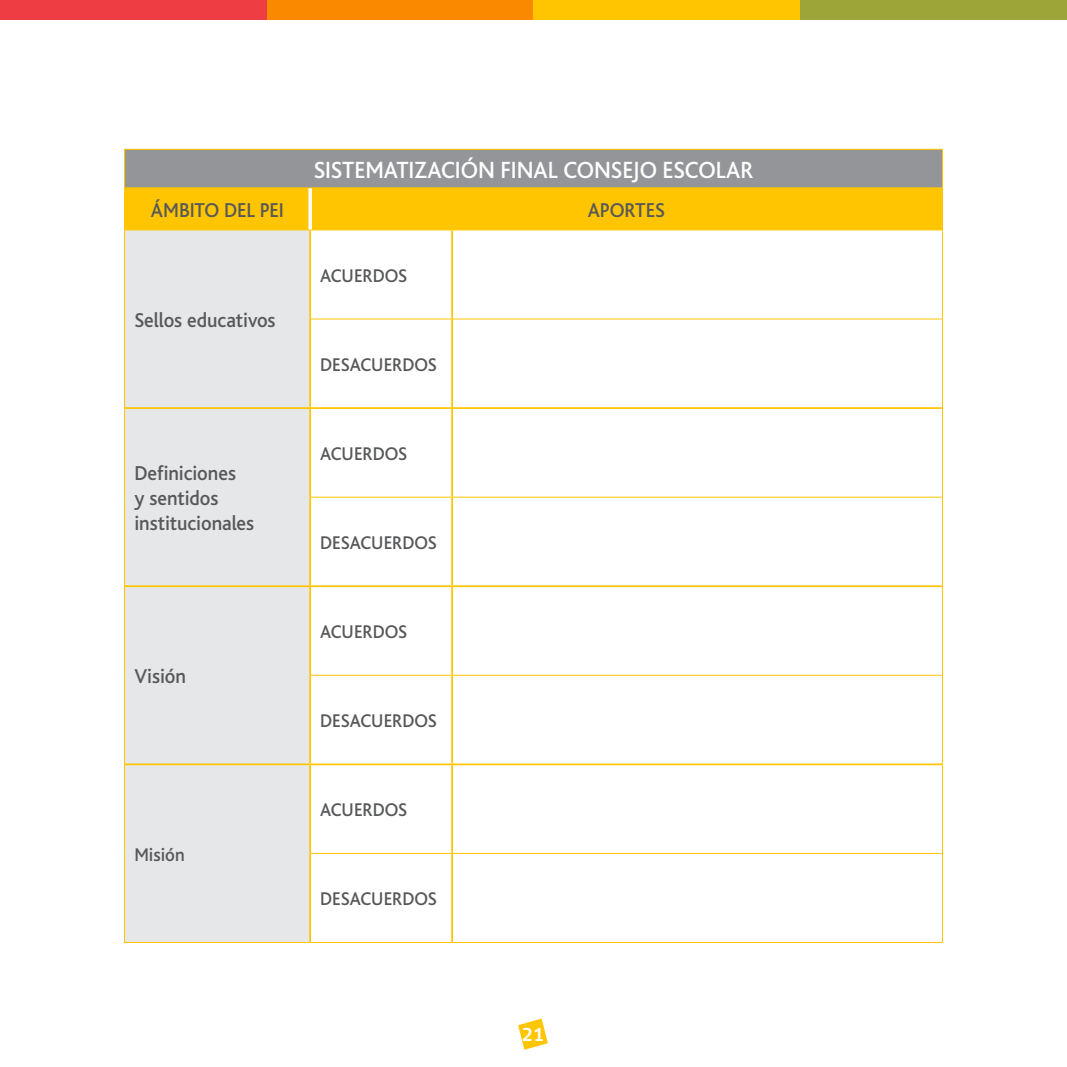
<style>
.page{position:relative;width:1067px;height:1067px;background:#fff}
.page>*{position:absolute;margin:0;border:0;box-sizing:border-box;transform-origin:0 0}
.t1{font:500 24.5px "Bliss";letter-spacing:-.005em;color:#fff;scale:.95 1}
.t2{font:500 21px/25.2px "Bliss";letter-spacing:-.005em;color:#57585a;scale:.95 1}
.t3{font:500 19.25px "Bliss";letter-spacing:-.005em;color:#57585a;scale:.95 1}
.t4{font:700 19.25px "gob CL";color:#fff}
</style>
<div class="page">
<svg style="left:518px;top:1018px;width:30px;height:31px"></svg>
<div style="left:0;top:1px;width:267px;height:19px;background:#ee3d43"></div>
<div style="left:267px;top:1px;width:266px;height:19px;background:#fa8900"></div>
<div style="left:533px;top:1px;width:267px;height:19px;background:#ffc500"></div>
<div style="left:800px;top:1px;width:266px;height:19px;background:#9da539"></div>
<div style="left:124px;top:149px;width:818px;height:39px;background:#939598"></div>
<div style="left:125px;top:188px;width:817px;height:41px;background:#ffc500"></div>
<div style="left:125px;top:230px;width:184px;height:712px;background:#e6e7e9"></div>
<hr style="left:124px;top:187px;width:186px;height:1px;background:#ffc500">
<hr style="left:310px;top:187px;width:142px;height:1px;background:#ffc500">
<hr style="left:452px;top:187px;width:491px;height:1px;background:#ffc500">
<hr style="left:124px;top:229px;width:186px;height:1px;background:#ffc500">
<hr style="left:310px;top:229px;width:142px;height:1px;background:#ffc500">
<hr style="left:452px;top:229px;width:491px;height:1px;background:#ffc500">
<hr style="left:311px;top:318px;width:141px;height:1px;background:#ffc500">
<hr style="left:452px;top:318px;width:491px;height:1px;background:#ffc500">
<hr style="left:311px;top:496px;width:141px;height:1px;background:#ffc500">
<hr style="left:452px;top:496px;width:491px;height:1px;background:#ffc500">
<hr style="left:311px;top:675px;width:141px;height:1px;background:#ffc500">
<hr style="left:452px;top:675px;width:491px;height:1px;background:#ffc500">
<hr style="left:311px;top:853px;width:141px;height:1px;background:#ffc500">
<hr style="left:452px;top:853px;width:491px;height:1px;background:#ffc500">
<hr style="left:309px;top:230px;width:2px;height:89px;background:#ffc500">
<hr style="left:451px;top:230px;width:2px;height:88px;background:#ffc500">
<hr style="left:309px;top:319px;width:2px;height:88px;background:#ffc500">
<hr style="left:451px;top:319px;width:2px;height:88px;background:#ffc500">
<hr style="left:309px;top:409px;width:2px;height:88px;background:#ffc500">
<hr style="left:451px;top:409px;width:2px;height:87px;background:#ffc500">
<hr style="left:309px;top:497px;width:2px;height:88px;background:#ffc500">
<hr style="left:451px;top:497px;width:2px;height:88px;background:#ffc500">
<hr style="left:309px;top:587px;width:2px;height:88px;background:#ffc500">
<hr style="left:451px;top:587px;width:2px;height:88px;background:#ffc500">
<hr style="left:309px;top:675px;width:2px;height:88px;background:#ffc500">
<hr style="left:451px;top:675px;width:2px;height:88px;background:#ffc500">
<hr style="left:309px;top:765px;width:2px;height:88px;background:#ffc500">
<hr style="left:451px;top:765px;width:2px;height:88px;background:#ffc500">
<hr style="left:309px;top:853px;width:2px;height:89px;background:#ffc500">
<hr style="left:451px;top:853px;width:2px;height:89px;background:#ffc500">
<hr style="left:125px;top:407px;width:185px;height:2px;background:#ffc500">
<hr style="left:125px;top:585px;width:185px;height:2px;background:#ffc500">
<hr style="left:310px;top:407px;width:142px;height:2px;background:#ffc500">
<hr style="left:452px;top:407px;width:490px;height:2px;background:#ffc500">
<hr style="left:310px;top:585px;width:142px;height:2px;background:#ffc500">
<hr style="left:452px;top:585px;width:490px;height:2px;background:#ffc500">
<hr style="left:125px;top:763px;width:185px;height:2px;background:#ffc500">
<hr style="left:310px;top:763px;width:142px;height:2px;background:#ffc500">
<hr style="left:452px;top:763px;width:490px;height:2px;background:#ffc500">
<svg style="left:308px;top:188px;width:4px;height:41px"></svg>
<hr style="left:124px;top:150px;width:1px;height:37px;background:#ffc500">
<hr style="left:124px;top:149px;width:186px;height:1px;background:#ffc500">
<hr style="left:310px;top:149px;width:142px;height:1px;background:#ffc500">
<hr style="left:452px;top:149px;width:491px;height:1px;background:#ffc500">
<hr style="left:942px;top:150px;width:1px;height:37px;background:#ffc500">
<hr style="left:124px;top:188px;width:1px;height:41px;background:#ffc500">
<hr style="left:942px;top:188px;width:1px;height:41px;background:#ffc500">
<hr style="left:124px;top:230px;width:1px;height:89px;background:#ffc500">
<hr style="left:124px;top:319px;width:1px;height:89px;background:#ffc500">
<hr style="left:942px;top:230px;width:1px;height:88px;background:#ffc500">
<hr style="left:942px;top:319px;width:1px;height:89px;background:#ffc500">
<hr style="left:124px;top:408px;width:1px;height:89px;background:#ffc500">
<hr style="left:124px;top:497px;width:1px;height:89px;background:#ffc500">
<hr style="left:942px;top:408px;width:1px;height:88px;background:#ffc500">
<hr style="left:942px;top:497px;width:1px;height:89px;background:#ffc500">
<hr style="left:124px;top:586px;width:1px;height:89px;background:#ffc500">
<hr style="left:124px;top:675px;width:1px;height:89px;background:#ffc500">
<hr style="left:942px;top:586px;width:1px;height:89px;background:#ffc500">
<hr style="left:942px;top:675px;width:1px;height:89px;background:#ffc500">
<hr style="left:124px;top:764px;width:1px;height:89px;background:#ffc500">
<hr style="left:124px;top:853px;width:1px;height:89px;background:#ffc500">
<hr style="left:942px;top:764px;width:1px;height:89px;background:#ffc500">
<hr style="left:124px;top:942px;width:186px;height:1px;background:#ffc500">
<hr style="left:310px;top:942px;width:142px;height:1px;background:#ffc500">
<hr style="left:942px;top:853px;width:1px;height:89px;background:#ffc500">
<hr style="left:452px;top:942px;width:491px;height:1px;background:#ffc500">
<p class="t1" style="left:314px;top:157px;width:464px">SISTEMATIZACIÓN FINAL CONSEJO ESCOLAR</p>
<p class="t2" style="left:151px;top:198px;width:141px">ÁMBITO DEL PEI</p>
<p class="t2" style="left:588px;top:198px;width:83px">APORTES</p>
<p class="t2" style="left:134px;top:308px;width:150px">Sellos educativos</p>
<p class="t2" style="left:134px;top:461px;width:128px">Definiciones<br>y sentidos institucionales</p>
<p class="t2" style="left:134px;top:664px;width:56px">Visión</p>
<p class="t3" style="left:134px;top:844px;width:54px">Misión</p>
<p class="t3" style="left:320px;top:265px;width:93px">ACUERDOS</p>
<p class="t3" style="left:320px;top:354px;width:124px">DESACUERDOS</p>
<p class="t3" style="left:320px;top:443px;width:93px">ACUERDOS</p>
<p class="t3" style="left:320px;top:532px;width:124px">DESACUERDOS</p>
<p class="t3" style="left:320px;top:621px;width:93px">ACUERDOS</p>
<p class="t3" style="left:320px;top:710px;width:124px">DESACUERDOS</p>
<p class="t3" style="left:320px;top:800px;width:93px">ACUERDOS</p>
<p class="t3" style="left:320px;top:889px;width:124px">DESACUERDOS</p>
<p class="t4" style="left:522px;top:1021px;width:24px">21</p>
</div>
